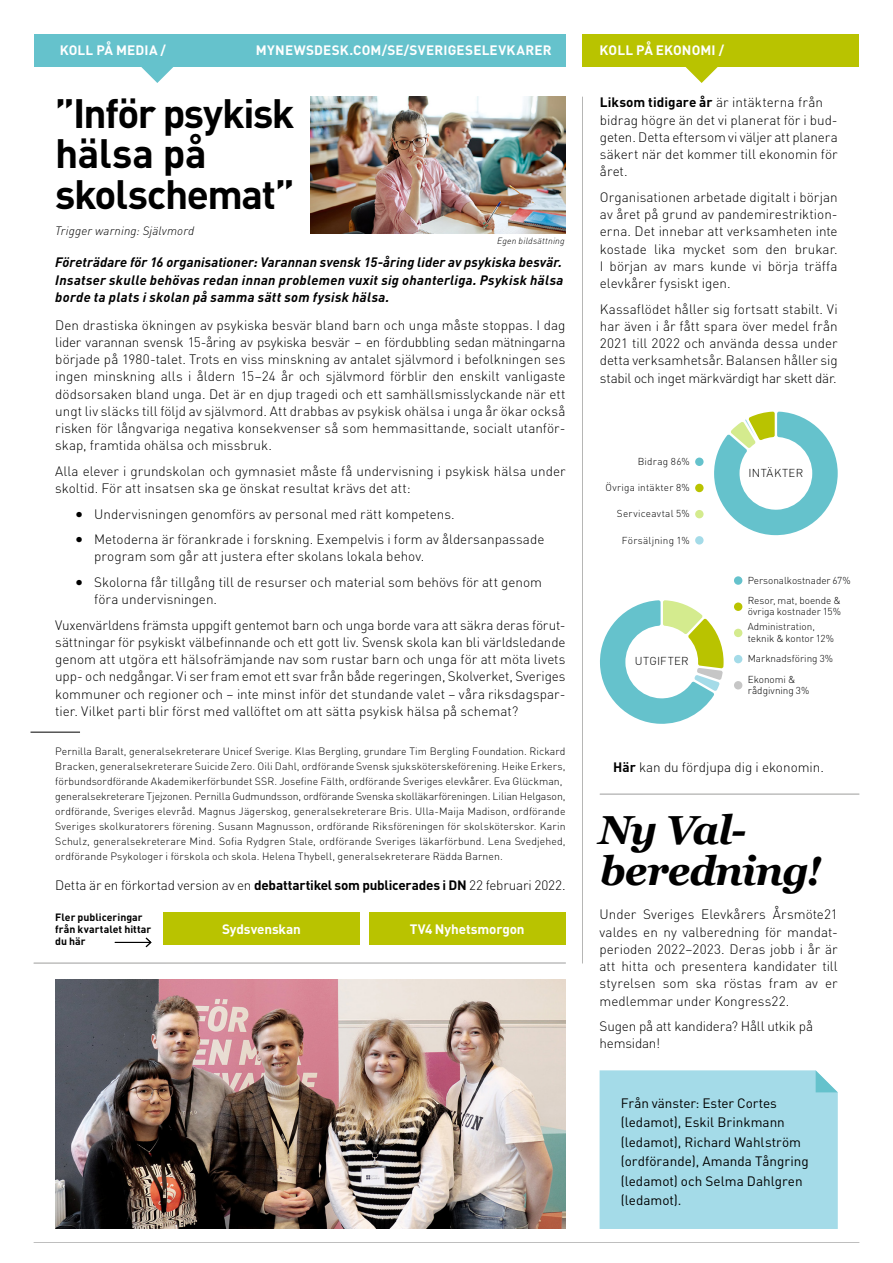
<style>
.page{position:relative;width:893px;height:1263px;background:#fff}
.page>*{position:absolute;margin:0;border:0;box-sizing:border-box;transform-origin:0 0}
.t1{font:700 40.5px/40.5px "DINOT";letter-spacing:-.035em;color:#000}
.t2{font:italic 700 40.5px/40.5px "Georgia";letter-spacing:-.025em;color:#000}
.t3{font:300 13.5px/17.2px "DINOT";color:#000}
.t4{font:italic 700 13.5px/17.2px "DINOT";letter-spacing:.025em;color:#000;text-align:justify}
.t5{font:13.5px/19.5px "DINOT";color:#000}
.t6{font:300 13.5px "DINOT";letter-spacing:-.02em;color:#000}
.t7{font:700 13.5px "DINOT";letter-spacing:.01em;color:#fff}
.t8{font:700 13.5px "DINOT";letter-spacing:-.01em;color:#fff}
.t9{font:italic 300 12px "DINOT";letter-spacing:.015em;color:#000}
.t10{font:300 11.4px "DINOT";letter-spacing:.03em;color:#000}
.t11{font:300 10.5px/15px "DINOT";letter-spacing:.01em;color:#000}
.t12{font:700 10.5px/12px "DINOT";color:#000}
.t13{font:300 10.05px/11.4px "DINOT";color:#000}
.t14{font:300 10.05px "DINOT";letter-spacing:.025em;color:#000}
.t15{font:italic 300 8.85px "DINOT";letter-spacing:.025em;color:#000}
.s1{font-weight:400;font-size:16.5px}
.s2{font-weight:700}
</style>
<div class="page">
<hr style="left:600px;top:794px;width:259px;height:1px;background:#9d9d9c">
<hr style="left:34px;top:963px;width:532px;height:1px;background:#9d9d9c">
<svg style="left:141px;top:66px;width:33px;height:17px"></svg>
<div style="left:34px;top:34px;width:532px;height:32px;background:#65c2cc"></div>
<svg style="left:685px;top:66px;width:33px;height:17px"></svg>
<div style="left:583px;top:34px;width:276px;height:32px;background:#b9c300"></div>
<hr style="left:31px;top:732px;width:49px;height:1px;background:#000">
<hr style="left:582px;top:97px;width:1px;height:866px;background:#9d9d9c">
<img style="left:310px;top:97px;width:256px;height:137px">
<img style="left:55px;top:979px;width:511px;height:250px">
<hr style="left:34px;top:1242px;width:825px;height:1px;background:#9d9d9c">
<div style="left:600px;top:1070px;width:238px;height:159px;background:#a4dbe8"></div>
<div style="left:163px;top:913px;width:197px;height:32px;background:#b9c300"></div>
<div style="left:369px;top:913px;width:197px;height:32px;background:#b9c300"></div>
<hr style="left:115px;top:942px;width:36px;height:1px;background:#000">
<svg style="left:145px;top:937px;width:6px;height:10px"></svg>
<div style="left:695px;top:536px;width:9px;height:8px;background:#a4dbe8;border-radius:50%"></div>
<div style="left:695px;top:510px;width:9px;height:8px;background:#d4eb8e;border-radius:50%"></div>
<div style="left:695px;top:484px;width:9px;height:8px;background:#b9c300;border-radius:50%"></div>
<div style="left:695px;top:458px;width:9px;height:8px;background:#65c2cc;border-radius:50%"></div>
<svg style="left:714px;top:412px;width:124px;height:124px"></svg>
<div style="left:734px;top:681px;width:8px;height:8px;background:#c6c6c6;border-radius:50%"></div>
<div style="left:734px;top:655px;width:8px;height:8px;background:#a4dbe8;border-radius:50%"></div>
<div style="left:734px;top:629px;width:8px;height:8px;background:#d4eb8e;border-radius:50%"></div>
<div style="left:734px;top:602px;width:8px;height:9px;background:#b9c300;border-radius:50%"></div>
<div style="left:734px;top:576px;width:8px;height:9px;background:#65c2cc;border-radius:50%"></div>
<svg style="left:600px;top:600px;width:124px;height:124px"></svg>
<p class="t7" style="left:60px;top:40px;width:108px">KOLL PÅ MEDIA /</p>
<p class="t7" style="left:256px;top:40px;width:297px">MYNEWSDESK.COM/SE/SVERIGESELEVKARER</p>
<p class="t7" style="left:600px;top:40px;width:126px">KOLL PÅ EKONOMI /</p>
<h1 class="t1" style="left:55px;top:90px;width:241px">”Inför psykisk hälsa på skolschemat”</h1>
<p class="t9" style="left:55px;top:221px;width:141px">Trigger warning: Självmord</p>
<p class="t15" style="left:497px;top:235px;width:69px">Egen bildsättning</p>
<p class="t4" style="left:55px;top:253px;width:510px">Företrädare för 16 organisationer: Varannan svensk 15-åring lider av psykiska besvär.<br>Insatser skulle behövas redan innan problemen vuxit sig ohanterliga. Psykisk hälsa borde ta plats i skolan på samma sätt som fysisk hälsa.</p>
<p class="t3" style="left:55px;top:315px;width:512px;text-align:justify">Den drastiska ökningen av psykiska besvär bland barn och unga måste stoppas. I dag lider varannan svensk 15-åring av psykiska besvär – en fördubbling sedan mätningarna började på 1980-talet. Trots en viss minskning av antalet självmord i befolkningen ses ingen minskning alls i åldern 15–24 år och självmord förblir den enskilt vanligaste dödsorsaken bland unga. Det är en djup tragedi och ett samhällsmisslyckande när ett ungt liv släcks till följd av självmord. Att drabbas av psykisk ohälsa i unga år ökar också risken för långvariga negativa konsekvenser så som hemmasittande, socialt utanför&shy;skap, framtida ohälsa och missbruk.</p>
<p class="t3" style="left:55px;top:462px;width:512px">Alla elever i grundskolan och gymnasiet måste få undervisning i psykisk hälsa under skoltid. För att insatsen ska ge önskat resultat krävs det att:</p>
<p class="t3" style="left:75px;top:504px;width:382px"><span class="s1">•</span> Undervisningen genomförs av personal med rätt kompetens.</p>
<p class="t3" style="left:94px;top:530px;width:452px;text-indent:-19px"><span class="s1">•</span> Metoderna är förankrade i forskning. Exempelvis i form av åldersanpassade program som går att justera efter skolans lokala behov.</p>
<p class="t3" style="left:94px;top:572px;width:449px;text-indent:-19px"><span class="s1">•</span> Skolorna får tillgång till de resurser och material som behövs för att genom föra undervisningen.</p>
<p class="t3" style="left:55px;top:615px;width:512px;text-align:justify">Vuxenvärldens främsta uppgift gentemot barn och unga borde vara att säkra deras förut&shy;sättningar för psykiskt välbefinnande och ett gott liv. Svensk skola kan bli världsledande genom att utgöra ett hälsofrämjande nav som rustar barn och unga för att möta livets upp- och nedgångar. Vi ser fram emot ett svar från både regeringen, Skolverket, Sveriges kommuner och regioner och – inte minst inför det stundande valet – våra riksdagspar&shy;tier. Vilket parti blir först med vallöftet om att sätta psykisk hälsa på schemat?</p>
<p class="t11" style="left:55px;top:743px;width:512px">Pernilla Baralt, generalsekreterare Unicef Sverige. Klas Bergling, grundare Tim Bergling Foundation. Rickard Bracken, generalsekreterare Suicide Zero. Oili Dahl, ordförande Svensk sjuksköterskeförening. Heike Erkers, förbundsordförande Akademikerförbundet SSR. Josefine Fälth, ordförande Sveriges elevkårer. Eva Glückman, generalsekreterare Tjejzonen. Pernilla Gudmundsson, ordförande Svenska skolläkarföreningen. Lilian Helgason, ordförande, Sveriges elevråd. Magnus Jägerskog, generalsekreterare Bris. Ulla-Maija Madison, ordförande Sveriges skolkuratorers förening. Susann Magnusson, ordförande Riksföreningen för skolsköterskor. Karin Schulz, generalsekreterare Mind. Sofia Rydgren Stale, ordförande Sveriges läkarförbund. Lena Svedjehed, ordförande Psykologer i förskola och skola. Helena Thybell, generalsekreterare Rädda Barnen.</p>
<p class="t6" style="left:55px;top:875px;width:512px">Detta är en förkortad version av en <span class="s2">debattartikel som publicerades i DN</span> 22 februari 2022.</p>
<p class="t12" style="left:55px;top:910px;width:98px">Fler publiceringar från kvartalet hittar du här</p>
<p class="t8" style="left:222px;top:918px;width:80px">Sydsvenskan</p>
<p class="t8" style="left:410px;top:918px;width:116px">TV4 Nyhetsmorgon</p>
<p class="t3" style="left:600px;top:93px;width:239px"><span class="s2">Liksom tidigare år</span> är intäkterna från bidrag högre än det vi planerat för i bud&shy;geten. Detta eftersom vi väljer att planera säkert när det kommer till ekonomin för året.</p>
<p class="t3" style="left:600px;top:187px;width:239px;text-align:justify">Organisationen arbetade digitalt i början av året på grund av pandemirestriktion&shy;erna. Det innebar att verksamheten inte kostade lika mycket som den brukar.<br>I början av mars kunde vi börja träffa elevkårer fysiskt igen.</p>
<p class="t3" style="left:600px;top:299px;width:239px;text-align:justify">Kassaflödet håller sig fortsatt stabilt. Vi har även i år fått spara över medel från 2021 till 2022 och använda dessa under detta verksamhetsår. Balansen håller sig stabil och inget märkvärdigt har skett där.</p>
<p class="t14" style="left:638px;top:454px;width:54px">Bidrag 86%</p>
<p class="t14" style="left:605px;top:479px;width:86px">Övriga intäkter 8%</p>
<p class="t14" style="left:617px;top:506px;width:74px">Serviceavtal 5%</p>
<p class="t14" style="left:622px;top:532px;width:69px">Försäljning 1%</p>
<p class="t10" style="left:635px;top:653px;width:56px">UTGIFTER</p>
<p class="t10" style="left:749px;top:464px;width:56px">INTÄKTER</p>
<p class="t13" style="left:748px;top:574px;width:104px">Personalkostnader 67%</p>
<p class="t13" style="left:748px;top:620px;width:88px">Administration, teknik &amp; kontor 12%</p>
<p class="t13" style="left:748px;top:594px;width:95px">Resor, mat, boende &amp; övriga kostnader 15%</p>
<p class="t13" style="left:748px;top:647px;width:87px;line-height:21px">Marknadsföring 3%<br>Ekonomi &amp;</p>
<p class="t13" style="left:748px;top:684px;width:63px">rådgivning 3%</p>
<p class="t3" style="left:613px;top:758px;width:212px"><span class="s2">Här</span> kan du fördjupa dig i ekonomin.</p>
<h1 class="t2" style="left:598px;top:808px;width:225px">Ny Val&shy;beredning!</h1>
<p class="t3" style="left:600px;top:905px;width:240px;text-align:justify">Under Sveriges Elevkårers Årsmöte21 valdes en ny valberedning för mandat&shy;perioden 2022–2023. Deras jobb i år är att hitta och presentera kandidater till styrelsen som ska röstas fram av er medlemmar under Kongress22.</p>
<p class="t3" style="left:600px;top:1017px;width:215px">Sugen på att kandidera? Håll utkik på hemsidan!</p>
<p class="t5" style="left:621px;top:1092px;width:189px">Från vänster: Ester Cortes (ledamot), Eskil Brinkmann (ledamot), Richard Wahlström (ordförande), Amanda Tångring (ledamot) och Selma Dahlgren (ledamot).</p>
</div>
